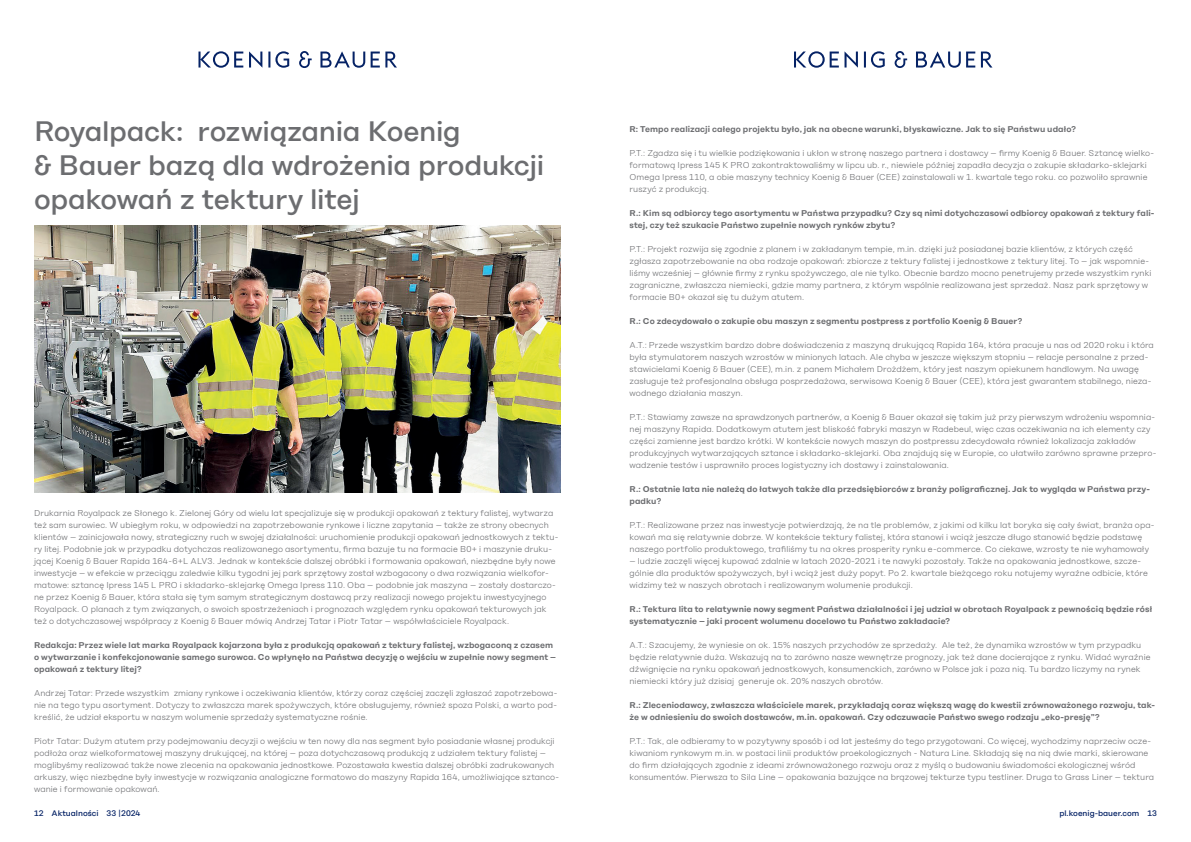
<style>
.page{position:relative;width:1191px;height:842px;background:#fff}
.page>*{position:absolute;margin:0;border:0;box-sizing:border-box;transform-origin:0 0}
.HL2___46pt_52_9_Med_weiß{font:500 28px/33.6px "Koenig&Bauer Type Headline";letter-spacing:-.015em;color:#6c6d70}
.t1{font:300 8.5px/12px "Koenig&Bauer Type Headline";letter-spacing:.01em;color:#6c6d70}
.t2{font:600 8.5px/12px "Koenig&Bauer Type Headline";letter-spacing:.01em;color:#6c6d70}
.t3{font:500 8px "Koenig&Bauer Type Headline";color:#052265}
</style>
<div class="page">
<svg style="left:198px;top:51px;width:199px;height:17px"></svg>
<svg style="left:794px;top:51px;width:198px;height:17px"></svg>
<img style="left:34px;top:226px;width:526px;height:266px">
<p class="HL2___46pt_52_9_Med_weiß" style="left:34px;top:115px;width:511px">Royalpack: rozwiązania Koenig<br>&amp; Bauer bazą dla wdrożenia produkcji opakowań z tektury litej</p>
<p class="t1" style="left:34px;top:507px;width:526px">Drukarnia Royalpack ze Słonego k. Zielonej Góry od wielu lat specjalizuje się w produkcji opakowań z tektury falistej, wytwarza też sam surowiec. W ubiegłym roku, w odpowiedzi na zapotrzebowanie rynkowe i liczne zapytania – także ze strony obecnych klientów – zainicjowała nowy, strategiczny ruch w swojej działalności: uruchomienie produkcji opakowań jednostkowych z tektu&shy;ry litej. Podobnie jak w przypadku dotychczas realizowanego asortymentu, firma bazuje tu na formacie B0+ i maszynie druku&shy;jącej Koenig &amp; Bauer Rapida 164-6+L ALV3. Jednak w kontekście dalszej obróbki i formowania opakowań, niezbędne były nowe inwestycje – w efekcie w przeciągu zaledwie kilku tygodni jej park sprzętowy został wzbogacony o dwa rozwiązania wielkofor&shy;matowe: sztancę Ipress 145 L PRO i składarko-sklejarkę Omega Ipress 110. Oba – podobnie jak maszyna – zostały dostarczo&shy;ne przez Koenig &amp; Bauer, która stała się tym samym strategicznym dostawcą przy realizacji nowego projektu inwestycyjnego Royalpack. O planach z tym związanych, o swoich spostrzeżeniach i prognozach względem rynku opakowań tekturowych jak też o dotychczasowej współpracy z Koenig &amp; Bauer mówią Andrzej Tatar i Piotr Tatar – współwłaściciele Royalpack.</p>
<p class="t2" style="left:34px;top:639px;width:523px">Redakcja: Przez wiele lat marka Royalpack kojarzona była z produkcją opakowań z tektury falistej, wzbogaconą z czasem o wytwarzanie i konfekcjonowanie samego surowca. Co wpłynęło na Państwa decyzję o wejściu w zupełnie nowy segment – opakowań z tektury litej?</p>
<p class="t1" style="left:34px;top:687px;width:525px;text-align:justify">Andrzej Tatar: Przede wszystkim zmiany rynkowe i oczekiwania klientów, którzy coraz częściej zaczęli zgłaszać zapotrzebowa&shy;nie na tego typu asortyment. Dotyczy to zwłaszcza marek spożywczych, które obsługujemy, również spoza Polski, a warto pod&shy;kreślić, że udział eksportu w naszym wolumenie sprzedaży systematyczne rośnie.</p>
<p class="t1" style="left:34px;top:735px;width:526px">Piotr Tatar: Dużym atutem przy podejmowaniu decyzji o wejściu w ten nowy dla nas segment było posiadanie własnej produkcji podłoża oraz wielkoformatowej maszyny drukującej, na której – poza dotychczasową produkcją z udziałem tektury falistej – moglibyśmy realizować także nowe zlecenia na opakowania jednostkowe. Pozostawała kwestia dalszej obróbki zadrukowanych arkuszy, więc niezbędne były inwestycje w rozwiązania analogiczne formatowo do maszyny Rapida 164, umożliwiające sztanco&shy;wanie i formowanie opakowań.</p>
<p class="t2" style="left:629px;top:123px;width:448px">R: Tempo realizacji całego projektu było, jak na obecne warunki, błyskawiczne. Jak to się Państwu udało?</p>
<p class="t1" style="left:629px;top:147px;width:526px">P.T.: Zgadza się i tu wielkie podziękowania i ukłon w stronę naszego partnera i dostawcy – firmy Koenig &amp; Bauer. Sztancę wielko&shy;formatową Ipress 145 K PRO zakontraktowaliśmy w lipcu ub. r., niewiele później zapadła decyzja o zakupie składarko-sklejarki Omega Ipress 110, a obie maszyny technicy Koenig &amp; Bauer (CEE) zainstalowali w 1. kwartale tego roku. co pozwoliło sprawnie ruszyć z produkcją.</p>
<p class="t2" style="left:629px;top:207px;width:526px">R.: Kim są odbiorcy tego asortymentu w Państwa przypadku? Czy są nimi dotychczasowi odbiorcy opakowań z tektury fali&shy;stej, czy też szukacie Państwo zupełnie nowych rynków zbytu?</p>
<p class="t1" style="left:629px;top:243px;width:523px">P.T.: Projekt rozwija się zgodnie z planem i w zakładanym tempie, m.in. dzięki już posiadanej bazie klientów, z których część zgłasza zapotrzebowanie na oba rodzaje opakowań: zbiorcze z tektury falistej i jednostkowe z tektury litej. To – jak wspomnie&shy;liśmy wcześniej – głównie firmy z rynku spożywczego, ale nie tylko. Obecnie bardzo mocno penetrujemy przede wszystkim rynki zagraniczne, zwłaszcza niemiecki, gdzie mamy partnera, z którym wspólnie realizowana jest sprzedaż. Nasz park sprzętowy w formacie B0+ okazał się tu dużym atutem.</p>
<p class="t2" style="left:629px;top:315px;width:394px">R.: Co zdecydowało o zakupie obu maszyn z segmentu postpress z portfolio Koenig &amp; Bauer?</p>
<p class="t1" style="left:629px;top:339px;width:526px">A.T.: Przede wszystkim bardzo dobre doświadczenia z maszyną drukującą Rapida 164, która pracuje u nas od 2020 roku i która była stymulatorem naszych wzrostów w minionych latach. Ale chyba w jeszcze większym stopniu – relacje personalne z przed&shy;stawicielami Koenig &amp; Bauer (CEE), m.in. z panem Michałem Drożdżem, który jest naszym opiekunem handlowym. Na uwagę zasługuje też profesjonalna obsługa posprzedażowa, serwisowa Koenig &amp; Bauer (CEE), która jest gwarantem stabilnego, nieza&shy;wodnego działania maszyn.</p>
<p class="t1" style="left:629px;top:411px;width:528px">P.T.: Stawiamy zawsze na sprawdzonych partnerów, a Koenig &amp; Bauer okazał się takim już przy pierwszym wdrożeniu wspomnia&shy;nej maszyny Rapida. Dodatkowym atutem jest bliskość fabryki maszyn w Radebeul, więc czas oczekiwania na ich elementy czy części zamienne jest bardzo krótki. W kontekście nowych maszyn do postpressu zdecydowała również lokalizacja zakładów produkcyjnych wytwarzających sztance i składarko-sklejarki. Oba znajdują się w Europie, co ułatwiło zarówno sprawne przepro&shy;wadzenie testów i usprawniło proces logistyczny ich dostawy i zainstalowania.</p>
<p class="t2" style="left:629px;top:483px;width:522px">R.: Ostatnie lata nie należą do łatwych także dla przedsiębiorców z branży poligraficznej. Jak to wygląda w Państwa przy&shy;padku?</p>
<p class="t1" style="left:629px;top:519px;width:526px">P.T.: Realizowane przez nas inwestycje potwierdzają, że na tle problemów, z jakimi od kilku lat boryka się cały świat, branża opa&shy;kowań ma się relatywnie dobrze. W kontekście tektury falistej, która stanowi i wciąż jeszcze długo stanowić będzie podstawę naszego portfolio produktowego, trafiliśmy tu na okres prosperity rynku e-commerce. Co ciekawe, wzrosty te nie wyhamowały</p>
<p class="t1" style="left:629px;top:555px;width:520px">– ludzie zaczęli więcej kupować zdalnie w latach 2020-2021 i te nawyki pozostały. Także na opakowania jednostkowe, szcze&shy;gólnie dla produktów spożywczych, był i wciąż jest duży popyt. Po 2. kwartale bieżącego roku notujemy wyraźne odbicie, które widzimy też w naszych obrotach i realizowanym wolumenie produkcji.</p>
<p class="t2" style="left:629px;top:603px;width:524px">R.: Tektura lita to relatywnie nowy segment Państwa działalności i jej udział w obrotach Royalpack z pewnością będzie rósł systematycznie – jaki procent wolumenu docelowo tu Państwo zakładacie?</p>
<p class="t1" style="left:629px;top:639px;width:522px">A.T.: Szacujemy, że wyniesie on ok. 15% naszych przychodów ze sprzedaży. Ale też, że dynamika wzrostów w tym przypadku będzie relatywnie duża. Wskazują na to zarówno nasze wewnętrze prognozy, jak też dane docierające z rynku. Widać wyraźnie dźwignięcie na rynku opakowań jednostkowych, konsumenckich, zarówno w Polsce jak i poza nią. Tu bardzo liczymy na rynek niemiecki który już dzisiaj generuje ok. 20% naszych obrotów.</p>
<p class="t2" style="left:629px;top:699px;width:527px">R.: Zleceniodawcy, zwłaszcza właściciele marek, przykładają coraz większą wagę do kwestii zrównoważonego rozwoju, tak&shy;że w odniesieniu do swoich dostawców, m.in. opakowań. Czy odczuwacie Państwo swego rodzaju „eko-presję”?</p>
<p class="t1" style="left:629px;top:735px;width:526px">P.T.: Tak, ale odbieramy to w pozytywny sposób i od lat jesteśmy do tego przygotowani. Co więcej, wychodzimy naprzeciw ocze&shy;kiwaniom rynkowym m.in. w postaci linii produktów proekologicznych - Natura Line. Składają się na nią dwie marki, skierowane do firm działających zgodnie z ideami zrównoważonego rozwoju oraz z myślą o budowaniu świadomości ekologicznej wśród konsumentów. Pierwsza to Sila Line – opakowania bazujące na brązowej tekturze typu testliner. Druga to Grass Liner – tektura</p>
<p class="t3" style="left:34px;top:809px;width:108px">12 Aktualności 33 |2024</p>
<p class="t3" style="left:1059px;top:809px;width:99px">pl.koenig-bauer.com 13</p>
</div>
